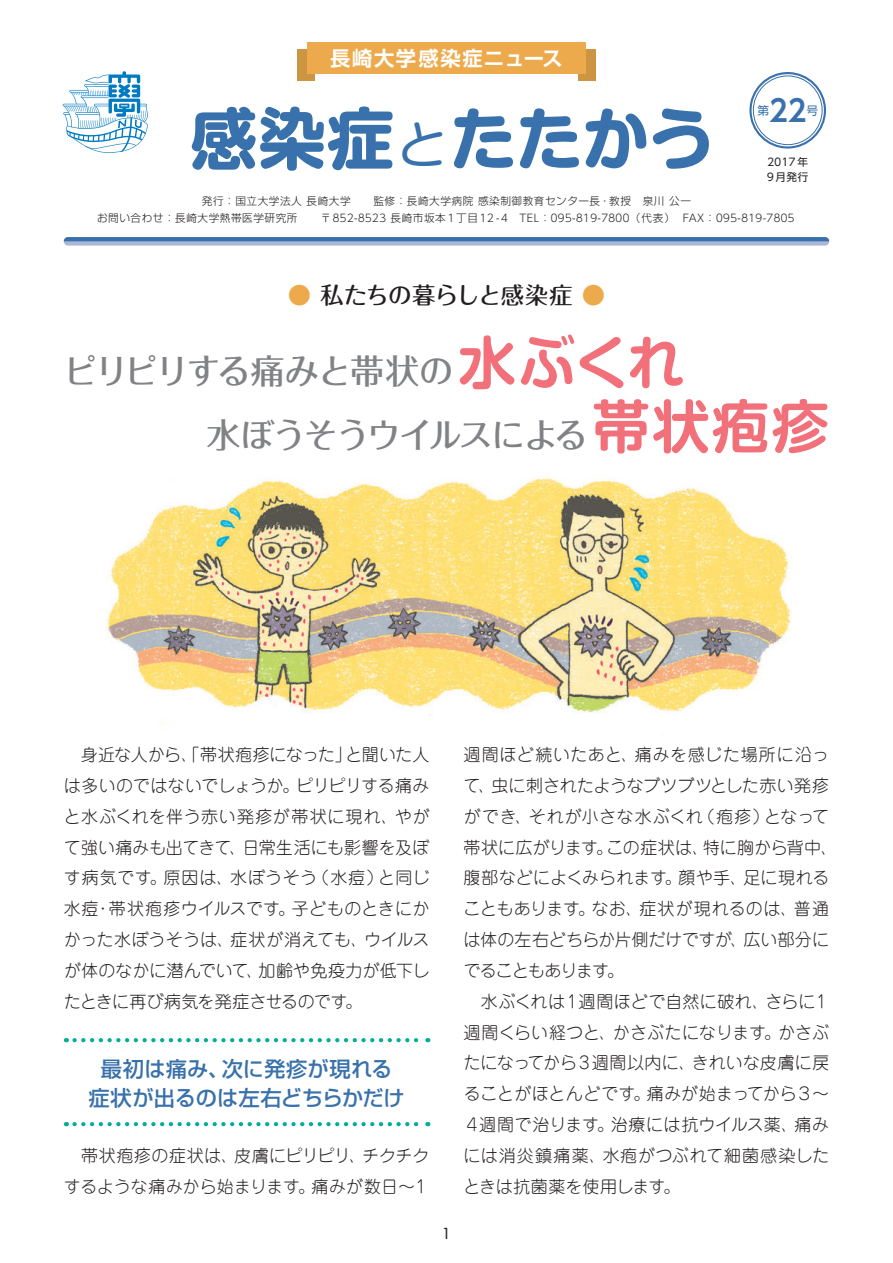
<style>
.page{position:relative;width:893px;height:1263px;background:#fff}
.page>*{position:absolute;margin:0;border:0;box-sizing:border-box;transform-origin:0 0}
.t1{font:700 66.9px "Shin M Go Pr 6 N";letter-spacing:-.01em;color:#3871ab}
.t2{font:500 34.05px/63.8px "Folk Pro";letter-spacing:-.065em;color:#808285}
.t3{font:600 29.7px "MO Clear Tone SG";color:#3871ab;scale:.95 1}
.t4{font:500 23.4px "Maru Fo Pro";letter-spacing:-.02em;color:#231f20}
.t5{font:500 21.3px/28.7px "Shin Go Pr 6 N";color:#3871ab;text-align:center}
.t6{font:700 20.25px "Shin Go Pr 6 N De";letter-spacing:.08em;color:#fff}
.t7{font:300 16.95px/30.8px "Jun 101 Pro";letter-spacing:.005em;color:#231f20}
.t8{font:14.85px "Futura";color:#231f20}
.t9{font:11.7px "Shin Go Pr 6 N";color:#3871ab}
.t10{font:300 10.65px "Shin Go Pr 6 N";letter-spacing:.05em;color:#231f20}
.t11{font:300 10.65px "MO Clear Tone SG";letter-spacing:.05em;color:#231f20}
.t12{font:10.65px "MO Clear Tone SG";color:#231f20}
.t13{font:10.65px "Shin Go Pr 6 N";color:#231f20}
.s1{font-weight:400;font-size:49.95px}
.s2{font-family:"Shin Go Pr 6 N"}
.s3{font-family:"MO Clear Tone SG"}
.s4{color:#edaa4c}
.s5{font-family:"Shin M Go Pr 6 N De";font-weight:700;font-size:57.45px;color:#f17079}
</style>
<div class="page">
<img style="left:106px;top:477px;width:686px;height:249px">
<svg style="left:75px;top:1038px;width:353px;height:4px"></svg>
<svg style="left:75px;top:1122px;width:353px;height:4px"></svg>
<div style="left:297px;top:49px;width:17px;height:32px;background:#cd9442"></div>
<div style="left:578px;top:49px;width:17px;height:32px;background:#cd9442"></div>
<div style="left:307px;top:43px;width:279px;height:31px;background:#edaa4c"></div>
<svg style="left:64px;top:237px;width:765px;height:9px;background:#a9b8d7"></svg>
<hr style="left:64px;top:237px;width:765px;height:4px;background:#3871ab">
<svg style="left:63px;top:71px;width:85px;height:82px"></svg>
<div style="left:749px;top:72px;width:77px;height:77px;border:2px solid #3871ab;border-radius:50%"></div>
<div style="left:753px;top:76px;width:69px;height:69px;border:1px solid #3871ab;border-radius:50%"></div>
<p class="t6" style="left:330px;top:42px;width:234px">長崎大学感染症ニュース</p>
<h1 class="t1" style="left:190px;top:81px;width:527px">感染症<span class="s1">と</span>たたかう</h1>
<p class="t9" style="left:757px;top:101px;width:13px">第</p>
<h3 class="t3" style="left:769px;top:89px;width:40px">22</h3>
<p class="t9" style="left:806px;top:101px;width:13px">号</p>
<p class="t12" style="left:767px;top:155px;width:42px">2017 <span class="s2">年</span></p>
<p class="t13" style="left:767px;top:168px;width:43px"><span class="s3">9</span> 月発行</p>
<p class="t10" style="left:202px;top:192px;width:150px">発行：国立大学法人長崎大学</p>
<p class="t10" style="left:373px;top:192px;width:319px">監修：長崎大学病院感染制御教育センター長・教授 泉川公一</p>
<p class="t10" style="left:97px;top:209px;width:202px">お問い合わせ：長崎大学熱帯医学研究所</p>
<p class="t11" style="left:320px;top:211px;width:476px"><span class="s2">〒</span> 852-8523 <span class="s2">長崎市坂本</span> 1 <span class="s2">丁目</span> 12 - 4 TEL<span class="s2">：</span>095-819-7800<span class="s2">（代表）</span> FAX<span class="s2">：</span>095-819-7805</p>
<h3 class="t4" style="left:288px;top:276px;width:319px"><span class="s4">●</span> 私たちの暮らしと感染症 <span class="s4">●</span></h3>
<h2 class="t2" style="left:207px;top:335px;width:624px;text-indent:-143px">ピリピリする痛みと帯状の<span class="s5">水ぶくれ<br></span>水ぼうそうウイルスによる<span class="s5">帯状疱疹</span></h2>
<p class="t7" style="left:64px;top:737px;width:367px;text-align:justify">　身近な人から、「帯状疱疹になった」と聞いた人は多いのではないでしょうか。ピリピリする痛みと水ぶくれを伴う赤い発疹が帯状に現れ、やがて強い痛みも出てきて、日常生活にも影響を及ぼす病気です。原因は、水ぼうそう（水痘）と同じ水痘・帯状疱疹ウイルスです。子どものときにかかった水ぼうそうは、症状が消えても、ウイルスが体のなかに潜んでいて、加齢や免疫力が低下したときに再び病気を発症させるのです。</p>
<p class="t5" style="left:88px;top:1053px;width:318px">最初は痛み、次に発疹が現れる症状が出るのは左右どちらかだけ</p>
<p class="t7" style="left:64px;top:1138px;width:367px">　帯状疱疹の症状は、皮膚にピリピリ、チクチクするような痛みから始まります。痛みが数日〜１</p>
<p class="t8" style="left:442px;top:1224px;width:10px">1</p>
<p class="t7" style="left:463px;top:737px;width:376px">週間ほど続いたあと、痛みを感じた場所に沿って、虫に刺されたようなブツブツとした赤い発疹ができ、それが小さな水ぶくれ（疱疹）となって帯状に広がります。この症状は、特に胸から背中、腹部などによくみられます。顔や手、足に現れることもあります。なお、症状が現れるのは、普通は体の左右どちらか片側だけですが、広い部分にでることもあります。<br>　水ぶくれは1週間ほどで自然に破れ、さらに1週間くらい経つと、かさぶたになります。かさぶたになってから 3週間以内に、きれいな皮膚に戻ることがほとんどです。痛みが始まってから３〜<br>４週間で治ります。治療には抗ウイルス薬、痛みには消炎鎮痛薬、水疱がつぶれて細菌感染したときは抗菌薬を使用します。</p>
</div>
